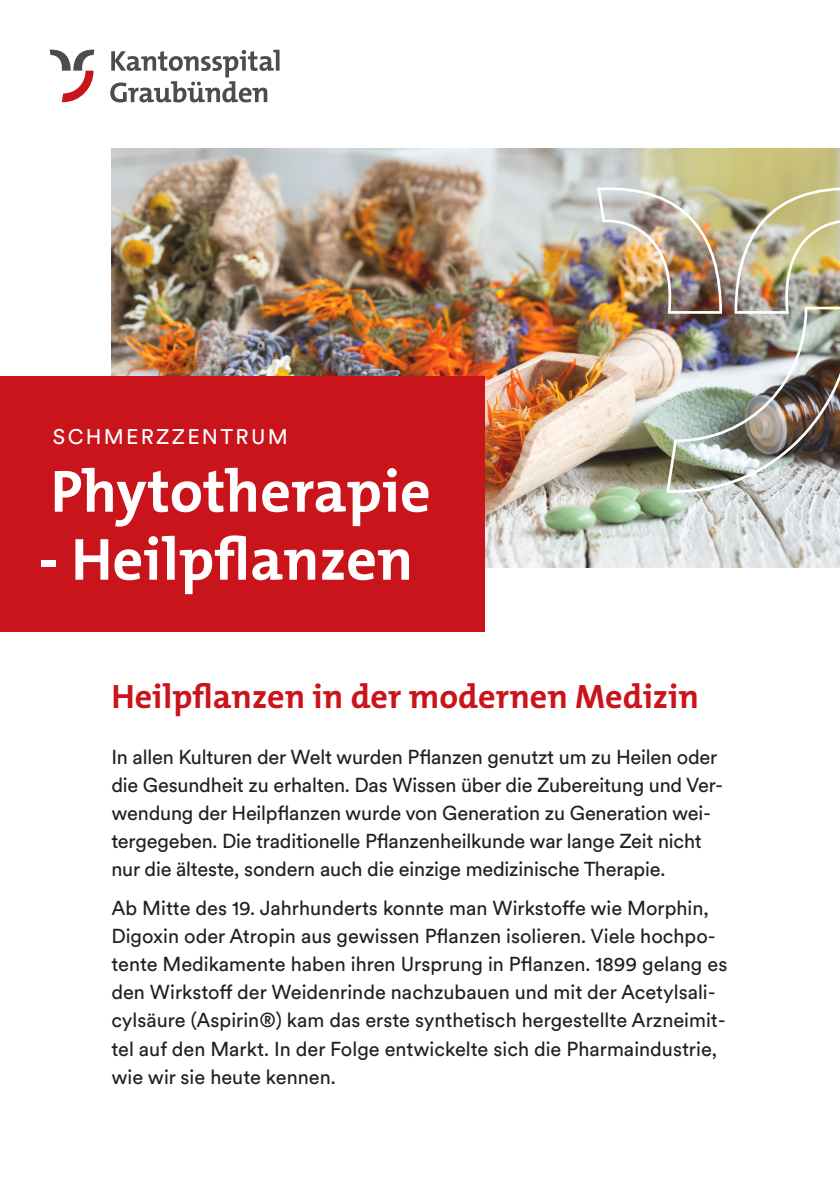
<style>
.page{position:relative;width:840px;height:1191px;background:#fff}
.page>*{position:absolute;margin:0;border:0;box-sizing:border-box;transform-origin:0 0}
.t1{font:700 60px "The Mix B W7";color:#fff}
.t2{font:700 34px "The Mix B W7";color:#ca141c}
.Übertitel{font:21px "Circulargraubuenden";letter-spacing:.11em;color:#fff}
.Lauftext{font:20px/28px "Circulargraubuenden";letter-spacing:-.005em;color:#231f20}
</style>
<div class="page">
<svg style="left:110px;top:50px;width:169px;height:52px"></svg>
<svg style="left:50px;top:50px;width:44px;height:52px"></svg>
<img style="left:111px;top:149px;width:728px;height:418px">
<div style="left:0;top:376px;width:484px;height:255px;background:#ca141c"></div>
<img style="left:595px;top:185px;width:244px;height:309px">
<p class="Übertitel" style="left:53px;top:422px;width:236px">SCHMERZZENTRUM</p>
<h1 class="t1" style="left:51px;top:453px;width:381px">Phytotherapie</h1>
<h1 class="t1" style="left:38px;top:521px;width:376px">- Heilpflanzen</h1>
<h2 class="t2" style="left:111px;top:674px;width:588px">Heilpflanzen in der modernen Medizin</h2>
<p class="Lauftext" style="left:111px;top:742px;width:613px">In allen Kulturen der Welt wurden Pflanzen genutzt um zu Heilen oder die Gesundheit zu erhalten. Das Wissen über die Zubereitung und Ver&shy;wendung der Heilpflanzen wurde von Generation zu Generation wei&shy;tergegeben. Die traditionelle Pflanzenheilkunde war lange Zeit nicht nur die älteste, sondern auch die einzige medizinische Therapie.</p>
<p class="Lauftext" style="left:111px;top:893px;width:617px">Ab Mitte des 19. Jahrhunderts konnte man Wirkstoffe wie Morphin, Digoxin oder Atropin aus gewissen Pflanzen isolieren. Viele hochpo&shy;tente Medikamente haben ihren Ursprung in Pflanzen. 1899 gelang es den Wirkstoff der Weidenrinde nachzubauen und mit der Acetylsali&shy;cylsäure (Aspirin®) kam das erste synthetisch hergestellte Arzneimit&shy;tel auf den Markt. In der Folge entwickelte sich die Pharmaindustrie, wie wir sie heute kennen.</p>
</div>
